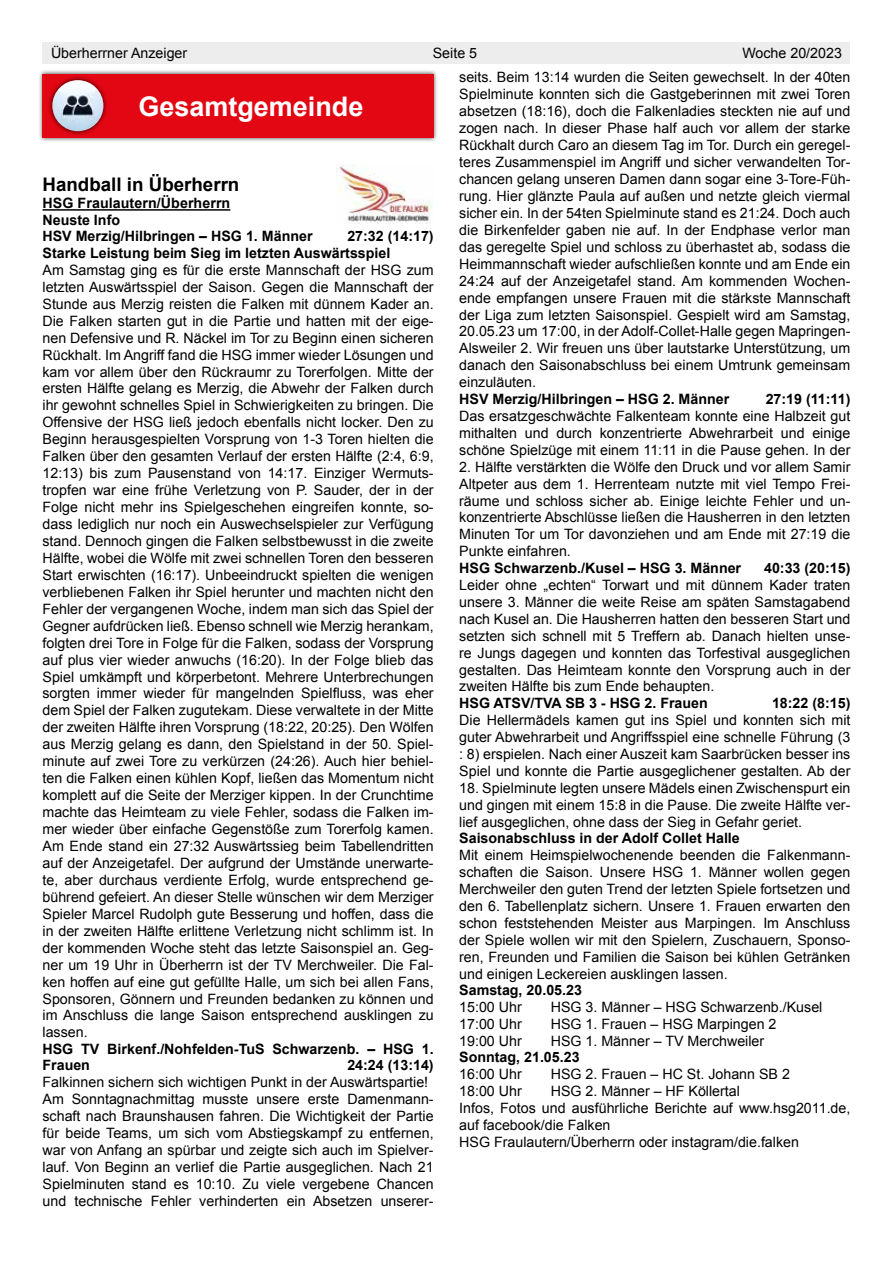
<style>
.page{position:relative;width:893px;height:1263px;background:#fff}
.page>*{position:absolute;margin:0;border:0;box-sizing:border-box;transform-origin:0 0}
.t1{font:700 27px "Arial";color:#fff}
.t2{font:700 18.75px "Arial";color:#000}
.t3{font:14.25px/17px "Arial";color:#000;text-align:justify}
.t4{font:700 14.25px/16.5px "Arial";color:#000}
</style>
<div class="page">
<div style="left:43px;top:43px;width:807px;height:21px;background:#ededed"></div>
<hr style="left:43px;top:209px;width:187px;height:2px;background:#000">
<div style="left:38px;top:69px;width:401px;height:73px;background:#000;opacity:.7"></div>
<div style="left:43px;top:74px;width:391px;height:64px;background:#e30613"></div>
<div style="left:48px;top:75px;width:60px;height:61px;background:#000;opacity:.7"></div>
<img style="left:52px;top:80px;width:51px;height:51px;border-radius:26px">
<img style="left:336px;top:165px;width:97px;height:59px">
<p class="t3" style="left:51px;top:45px;width:138px">Überherrner Anzeiger</p>
<p class="t3" style="left:433px;top:45px;width:46px">Seite 5</p>
<p class="t3" style="left:742px;top:45px;width:101px">Woche 20/2023</p>
<h1 class="t1" style="left:138px;top:88px;width:227px">Gesamtgemeinde</h1>
<p class="t3" style="left:459px;top:69px;width:393px">seits. Beim 13:14 wurden die Seiten gewechselt. In der 40ten Spielminute konnten sich die Gastgeberinnen mit zwei Toren absetzen (18:16), doch die Falkenladies steckten nie auf und zogen nach. In dieser Phase half auch vor allem der starke Rückhalt durch Caro an diesem Tag im Tor. Durch ein geregel&shy;teres Zusammenspiel im Angriff und sicher verwandelten Tor&shy;chancen gelang unseren Damen dann sogar eine 3-Tore-Füh&shy;rung. Hier glänzte Paula auf außen und netzte gleich viermal sicher ein. In der 54ten Spielminute stand es 21:24. Doch auch die Birkenfelder gaben nie auf. In der Endphase verlor man das geregelte Spiel und schloss zu überhastet ab, sodass die Heimmannschaft wieder aufschließen konnte und am Ende ein 24:24 auf der Anzeigetafel stand. Am kommenden Wochen&shy;ende empfangen unsere Frauen mit die stärkste Mannschaft der Liga zum letzten Saisonspiel. Gespielt wird am Samstag, 20.05.23 um 17:00, in der Adolf-Collet-Halle gegen Mapringen-Alsweiler 2. Wir freuen uns über lautstarke Unterstützung, um danach den Saisonabschluss bei einem Umtrunk gemeinsam einzuläuten.</p>
<p class="t4" style="left:459px;top:391px;width:272px">HSV Merzig/Hilbringen – HSG 2. Männer</p>
<p class="t4" style="left:766px;top:391px;width:86px">27:19 (11:11)</p>
<p class="t3" style="left:459px;top:407px;width:393px">Das ersatzgeschwächte Falkenteam konnte eine Halbzeit gut mithalten und durch konzentrierte Abwehrarbeit und einige schöne Spielzüge mit einem 11:11 in die Pause gehen. In der</p>
<p class="t3" style="left:459px;top:458px;width:393px">2. Hälfte verstärkten die Wölfe den Druck und vor allem Samir Altpeter aus dem 1. Herrenteam nutzte mit viel Tempo Frei&shy;räume und schloss sicher ab. Einige leichte Fehler und un&shy;konzentrierte Abschlüsse ließen die Hausherren in den letzten Minuten Tor um Tor davonziehen und am Ende mit 27:19 die Punkte einfahren.</p>
<p class="t4" style="left:459px;top:560px;width:283px">HSG Schwarzenb./Kusel – HSG 3. Männer</p>
<p class="t4" style="left:764px;top:560px;width:88px">40:33 (20:15)</p>
<p class="t3" style="left:459px;top:576px;width:393px">Leider ohne „echten“ Torwart und mit dünnem Kader traten unsere 3. Männer die weite Reise am späten Samstagabend nach Kusel an. Die Hausherren hatten den besseren Start und setzten sich schnell mit 5 Treffern ab. Danach hielten unse&shy;re Jungs dagegen und konnten das Torfestival ausgeglichen gestalten. Das Heimteam konnte den Vorsprung auch in der zweiten Hälfte bis zum Ende behaupten.</p>
<p class="t4" style="left:459px;top:695px;width:250px">HSG ATSV/TVA SB 3 - HSG 2. Frauen</p>
<p class="t4" style="left:772px;top:695px;width:80px">18:22 (8:15)</p>
<p class="t3" style="left:459px;top:711px;width:393px">Die Hellermädels kamen gut ins Spiel und konnten sich mit guter Abwehrarbeit und Angriffsspiel eine schnelle Führung (3 : 8) erspielen. Nach einer Auszeit kam Saarbrücken besser ins Spiel und konnte die Partie ausgeglichener gestalten. Ab der</p>
<p class="t3" style="left:459px;top:779px;width:393px">18. Spielminute legten unsere Mädels einen Zwischenspurt ein und gingen mit einem 15:8 in die Pause. Die zweite Hälfte ver&shy;lief ausgeglichen, ohne dass der Sieg in Gefahr geriet.</p>
<p class="t4" style="left:459px;top:830px;width:282px">Saisonabschluss in der Adolf Collet Halle</p>
<p class="t3" style="left:459px;top:847px;width:393px">Mit einem Heimspielwochenende beenden die Falkenmann&shy;schaften die Saison. Unsere HSG 1. Männer wollen gegen Merchweiler den guten Trend der letzten Spiele fortsetzen und den 6. Tabellenplatz sichern. Unsere 1. Frauen erwarten den schon feststehenden Meister aus Marpingen. Im Anschluss der Spiele wollen wir mit den Spielern, Zuschauern, Sponso&shy;ren, Freunden und Familien die Saison bei kühlen Getränken und einigen Leckereien ausklingen lassen.</p>
<p class="t4" style="left:459px;top:982px;width:124px">Samstag, 20.05.23</p>
<p class="t3" style="left:459px;top:999px;width:64px">15:00 Uhr</p>
<p class="t3" style="left:551px;top:999px;width:273px">HSG 3. Männer – HSG Schwarzenb./Kusel</p>
<p class="t3" style="left:459px;top:1016px;width:64px">17:00 Uhr</p>
<p class="t3" style="left:551px;top:1016px;width:227px">HSG 1. Frauen – HSG Marpingen 2</p>
<p class="t3" style="left:459px;top:1033px;width:64px">19:00 Uhr</p>
<p class="t3" style="left:551px;top:1033px;width:215px">HSG 1. Männer – TV Merchweiler</p>
<p class="t4" style="left:459px;top:1050px;width:122px">Sonntag, 21.05.23</p>
<p class="t3" style="left:459px;top:1066px;width:64px">16:00 Uhr</p>
<p class="t3" style="left:551px;top:1066px;width:241px">HSG 2. Frauen – HC St. Johann SB 2</p>
<p class="t3" style="left:459px;top:1083px;width:64px">18:00 Uhr</p>
<h2 class="t2" style="left:43px;top:172px;width:198px">Handball in Überherrn</h2>
<p class="t4" style="left:43px;top:196px;width:272px">HSG Fraulautern/Überherrn<br>Neuste Info<br>HSV Merzig/Hilbringen – HSG 1. Männer</p>
<p class="t4" style="left:43px;top:229px;width:393px;text-indent:305px">27:32 (14:17)<br>Starke Leistung beim Sieg im letzten Auswärtsspiel</p>
<p class="t3" style="left:43px;top:261px;width:393px">Am Samstag ging es für die erste Mannschaft der HSG zum letzten Auswärtsspiel der Saison. Gegen die Mannschaft der Stunde aus Merzig reisten die Falken mit dünnem Kader an.<br>Die Falken starten gut in die Partie und hatten mit der eige&shy;nen Defensive und R. Näckel im Tor zu Beginn einen sicheren Rückhalt. Im Angriff fand die HSG immer wieder Lösungen und kam vor allem über den Rückraumr zu Torerfolgen. Mitte der ersten Hälfte gelang es Merzig, die Abwehr der Falken durch ihr gewohnt schnelles Spiel in Schwierigkeiten zu bringen. Die Offensive der HSG ließ jedoch ebenfalls nicht locker. Den zu Beginn herausgespielten Vorsprung von 1-3 Toren hielten die Falken über den gesamten Verlauf der ersten Hälfte (2:4, 6:9, 12:13) bis zum Pausenstand von 14:17. Einziger Wermuts&shy;tropfen war eine frühe Verletzung von P. Sauder, der in der Folge nicht mehr ins Spielgeschehen eingreifen konnte, so&shy;dass lediglich nur noch ein Auswechselspieler zur Verfügung stand. Dennoch gingen die Falken selbstbewusst in die zweite Hälfte, wobei die Wölfe mit zwei schnellen Toren den besseren Start erwischten (16:17). Unbeeindruckt spielten die wenigen verbliebenen Falken ihr Spiel herunter und machten nicht den Fehler der vergangenen Woche, indem man sich das Spiel der Gegner aufdrücken ließ. Ebenso schnell wie Merzig herankam, folgten drei Tore in Folge für die Falken, sodass der Vorsprung auf plus vier wieder anwuchs (16:20). In der Folge blieb das Spiel umkämpft und körperbetont. Mehrere Unterbrechungen sorgten immer wieder für mangelnden Spielfluss, was eher dem Spiel der Falken zugutekam. Diese verwaltete in der Mitte der zweiten Hälfte ihren Vorsprung (18:22, 20:25). Den Wölfen aus Merzig gelang es dann, den Spielstand in der 50. Spiel&shy;minute auf zwei Tore zu verkürzen (24:26). Auch hier behiel&shy;ten die Falken einen kühlen Kopf, ließen das Momentum nicht komplett auf die Seite der Merziger kippen. In der Crunchtime machte das Heimteam zu viele Fehler, sodass die Falken im&shy;mer wieder über einfache Gegenstöße zum Torerfolg kamen.<br>Am Ende stand ein 27:32 Auswärtssieg beim Tabellendritten auf der Anzeigetafel. Der aufgrund der Umstände unerwarte&shy;te, aber durchaus verdiente Erfolg, wurde entsprechend ge&shy;bührend gefeiert. An dieser Stelle wünschen wir dem Merziger Spieler Marcel Rudolph gute Besserung und hoffen, dass die in der zweiten Hälfte erlittene Verletzung nicht schlimm ist. In der kommenden Woche steht das letzte Saisonspiel an. Geg&shy;ner um 19 Uhr in Überherrn ist der TV Merchweiler. Die Fal&shy;ken hoffen auf eine gut gefüllte Halle, um sich bei allen Fans, Sponsoren, Gönnern und Freunden bedanken zu können und im Anschluss die lange Saison entsprechend ausklingen zu lassen.</p>
<p class="t4" style="left:43px;top:1041px;width:393px">HSG TV Birkenf./Nohfelden-TuS Schwarzenb. – HSG 1.<br>Frauen</p>
<p class="t4" style="left:347px;top:1057px;width:88px">24:24 (13:14)</p>
<p class="t3" style="left:43px;top:1074px;width:393px;text-align:left">Falkinnen sichern sich wichtigen Punkt in der Auswärtspartie!<br>Am Sonntagnachmittag musste unsere erste Damenmann&shy;schaft nach Braunshausen fahren. Die Wichtigkeit der Partie für beide Teams, um sich vom Abstiegskampf zu entfernen, war von Anfang an spürbar und zeigte sich auch im Spielver&shy;lauf. Von Beginn an verlief die Partie ausgeglichen. Nach 21<br>Spielminuten stand es 10:10. Zu viele vergebene Chancen und technische Fehler verhinderten ein Absetzen unserer-</p>
<p class="t3" style="left:459px;top:1083px;width:393px;text-align:left;text-indent:91px">HSG 2. Männer – HF Köllertal<br>Infos, Fotos und ausführliche Berichte auf www.hsg2011.de, auf facebook/die Falken<br>HSG Fraulautern/Überherrn oder instagram/die.falken</p>
</div>
